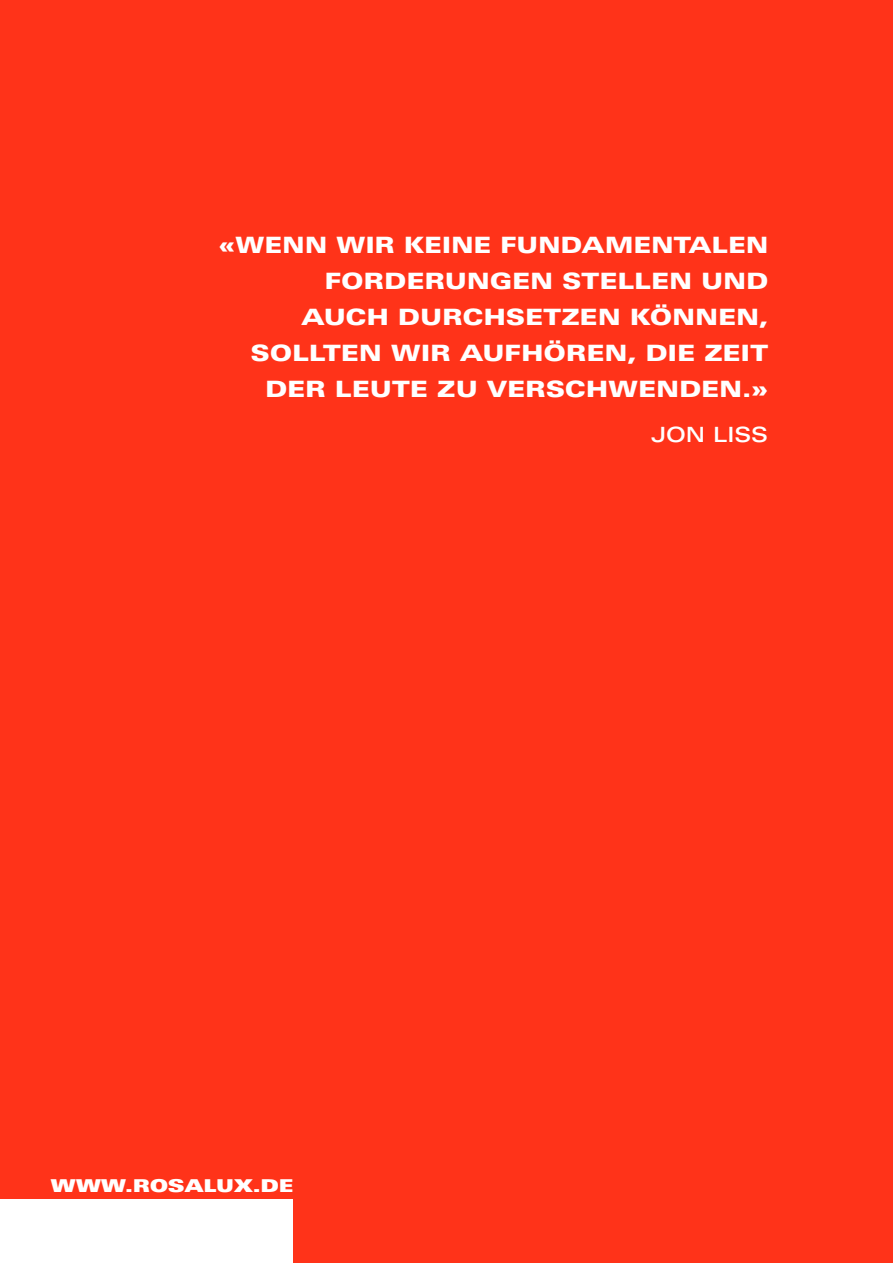
<style>
.page{position:relative;width:893px;height:1263px;background:#ff3319}
.page>*{position:absolute;margin:0;border:0;box-sizing:border-box;transform-origin:0 0}
.t1{font:900 22.5px/36px "Linotype Univers Extd";letter-spacing:.02em;color:#fff;text-align:right}
.t2{font:500 21px "Linotype Univers Extd";color:#fff}
.t3{font:17.7px "Linotype Univers Extd X Black";letter-spacing:.02em;color:#fff}
</style>
<div class="page">
<div style="left:0;top:1199px;width:292px;height:64px;background:#fff"></div>
<p class="t1" style="left:219px;top:227px;width:551px">«WENN WIR KEINE FUNDAMENTALEN<br>FORDERUNGEN STELLEN UND<br>AUCH DURCHSETZEN KÖNNEN,<br>SOLLTEN WIR AUFHÖREN, DIE ZEIT<br>DER LEUTE ZU VERSCHWENDEN.»</p>
<p class="t2" style="left:651px;top:422px;width:118px">JON LISS</p>
<p class="t3" style="left:51px;top:1175px;width:244px">WWW.ROSALUX.DE</p>
</div>
